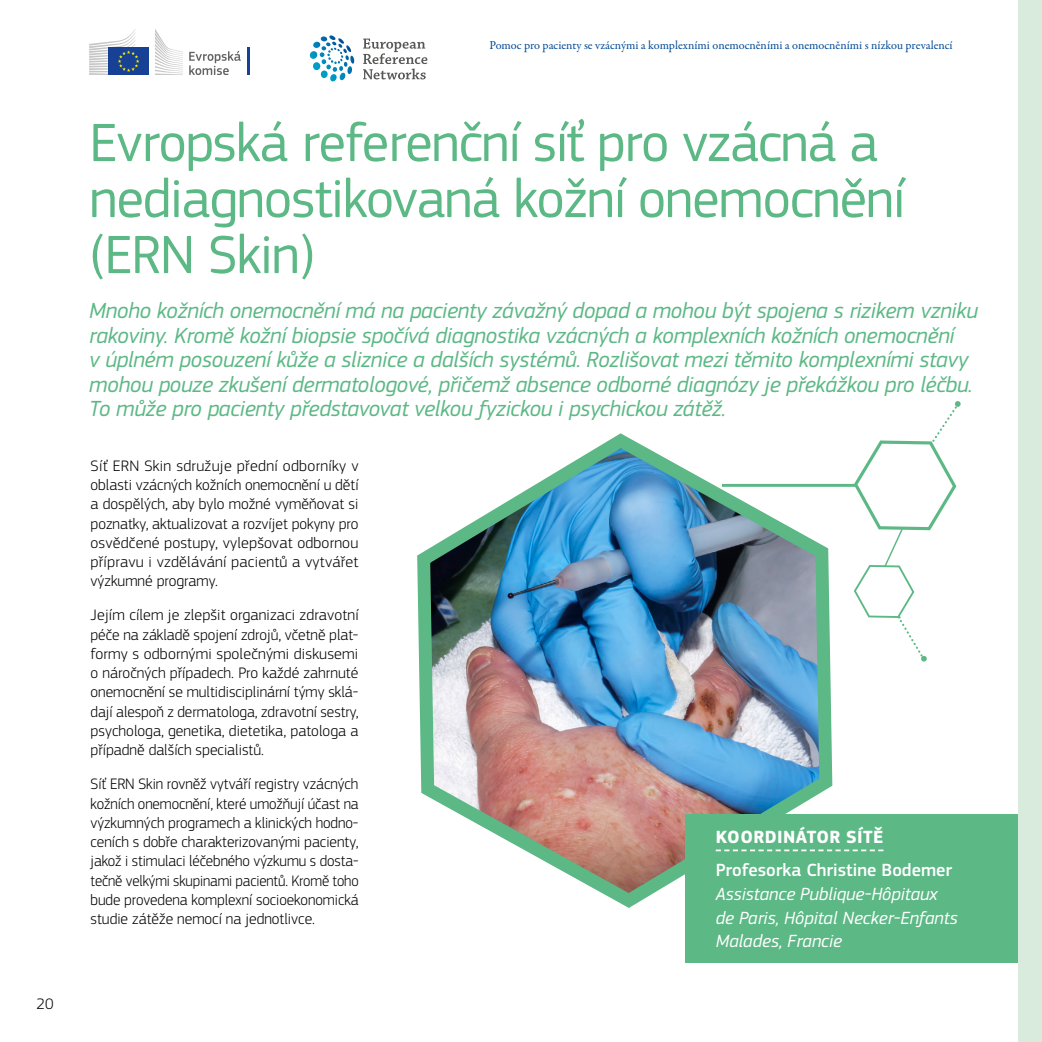
<style>
.page{position:relative;width:1042px;height:1042px;background:#fff}
.page>*{position:absolute;margin:0;border:0;box-sizing:border-box;transform-origin:0 0}
.t1{font:56px/56px "EC Square Sans Pro";letter-spacing:-.02em;color:#5cb885}
.t2{font:italic 22.75px/24.5px "EC Square Sans Pro";letter-spacing:-.01em;color:#5cb885}
.t3{font:italic 18.38px/23.6px "EC Square Sans Pro";color:#fff}
.t4{font:500 18.38px "EC Square Sans Pro";color:#fff}
.t5{font:700 18.38px "EC Square Sans Pro";letter-spacing:.02em;color:#fff}
.t6{font:300 15.75px/19.2px "EC Square Sans Pro";color:#000;text-align:justify}
.t7{font:12.25px "Garamond Premr Pro";color:#004994}
</style>
<div class="page">
<img style="left:417px;top:433px;width:422px;height:482px">
<div style="left:686px;top:814px;width:356px;height:148px;background:#5cb885"></div>
<svg style="left:716px;top:849px;width:167px;height:2px"></svg>
<div style="left:1018px;top:0;width:24px;height:1042px;background:#d8ebdd"></div>
<hr style="left:722px;top:484px;width:134px;height:3px;background:#5cb885">
<svg style="left:854px;top:401px;width:107px;height:260px"></svg>
<svg style="left:155px;top:29px;width:28px;height:46px"></svg>
<div style="left:108px;top:48px;width:41px;height:27px;background:#164194"></div>
<svg style="left:89px;top:29px;width:50px;height:46px"></svg>
<svg style="left:189px;top:51px;width:52px;height:24px"></svg>
<hr style="left:247px;top:48px;width:2px;height:27px;background:#164194">
<svg style="left:363px;top:39px;width:64px;height:40px"></svg>
<svg style="left:309px;top:35px;width:46px;height:47px"></svg>
<p class="t6" style="left:37px;top:994px;width:19px">20</p>
<p class="t7" style="left:489px;top:38px;width:465px">Pomoc pro pacienty se vzácnými a komplexními onemocněními a onemocněními s nízkou prevalencí</p>
<h1 class="t1" style="left:89px;top:115px;width:816px">Evropská referenční síť pro vzácná a nediagnostikovaná kožní onemocnění (ERN Skin)</h1>
<p class="t2" style="left:89px;top:299px;width:890px">Mnoho kožních onemocnění má na pacienty závažný dopad a mohou být spojena s rizikem vzniku rakoviny. Kromě kožní biopsie spočívá diagnostika vzácných a komplexních kožních onemocnění<br>v úplném posouzení kůže a sliznice a dalších systémů. Rozlišovat mezi těmito komplexními stavy mohou pouze zkušení dermatologové, přičemž absence odborné diagnózy je překážkou pro léčbu.<br>To může pro pacienty představovat velkou fyzickou i psychickou zátěž.</p>
<p class="t6" style="left:91px;top:456px;width:270px">Síť ERN Skin sdružuje přední odborníky v oblasti vzácných kožních onemocnění u dětí a dospělých, aby bylo možné vyměňovat si poznatky, aktualizovat a rozvíjet pokyny pro osvědčené postupy, vylepšovat odbornou přípravu i vzdělávání pacientů a vytvářet výzkumné programy.</p>
<p class="t6" style="left:91px;top:605px;width:270px">Jejím cílem je zlepšit organizaci zdravotní péče na základě spojení zdrojů, včetně plat&shy;formy s odbornými společnými diskusemi o náročných případech. Pro každé zahrnuté onemocnění se multidisciplinární týmy sklá&shy;dají alespoň z dermatologa, zdravotní sestry, psychologa, genetika, dietetika, patologa a případně dalších specialistů.</p>
<p class="t6" style="left:91px;top:774px;width:270px">Síť ERN Skin rovněž vytváří registry vzácných kožních onemocnění, které umožňují účast na výzkumných programech a klinických hodno&shy;ceních s dobře charakterizovanými pacienty, jakož i stimulaci léčebného výzkumu s dosta&shy;tečně velkými skupinami pacientů. Kromě toho bude provedena komplexní socioekonomická studie zátěže nemocí na jednotlivce.</p>
<p class="t5" style="left:716px;top:826px;width:169px">KOORDINÁTOR SÍTĚ</p>
<p class="t4" style="left:716px;top:859px;width:238px">Profesorka Christine Bodemer</p>
<p class="t3" style="left:716px;top:882px;width:243px">Assistance Publique-Hôpitaux de Paris, Hôpital Necker-Enfants<br>Malades, Francie</p>
</div>
